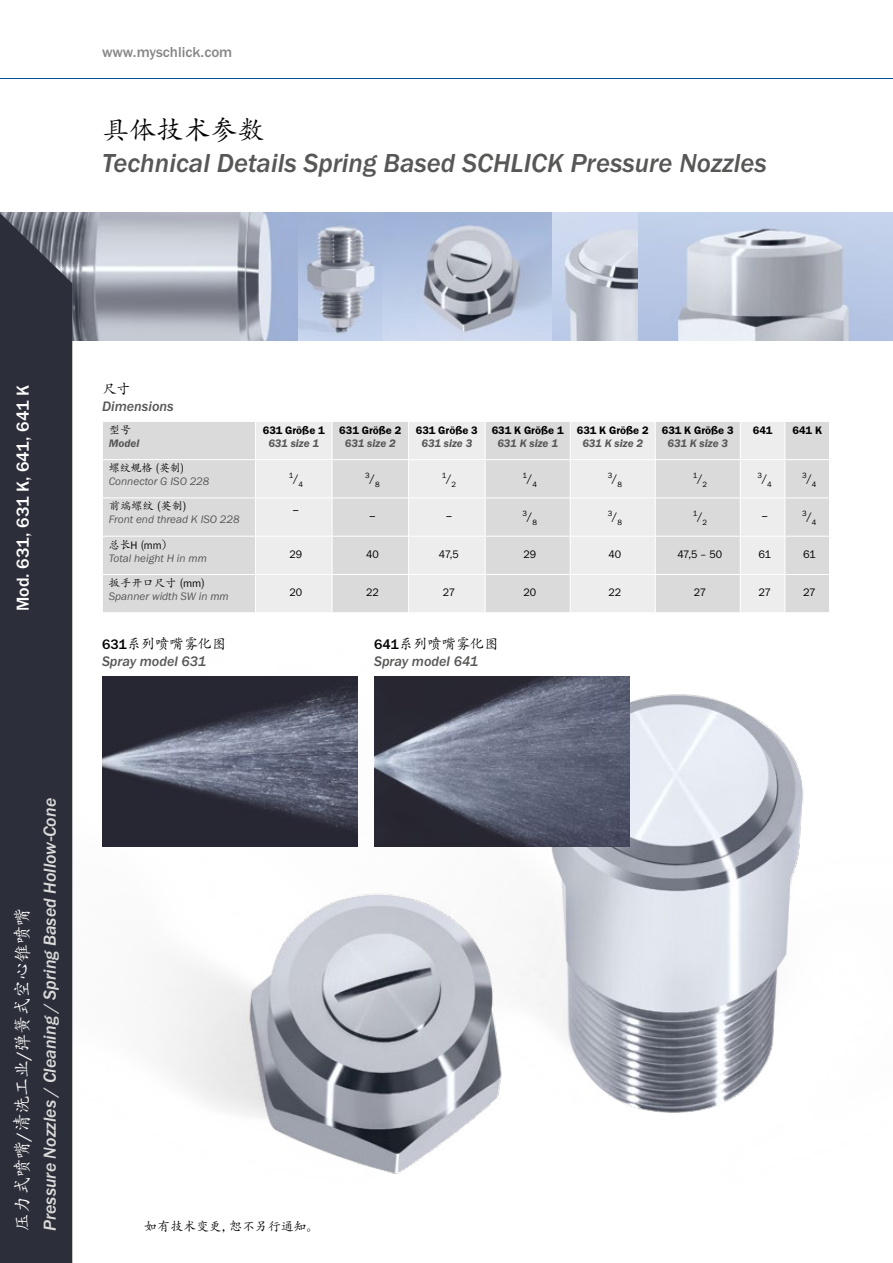
<style>
.page{position:relative;width:893px;height:1263px;background:#fff}
.page>*{position:absolute;margin:0;border:0;box-sizing:border-box;transform-origin:0 0}
.t1{font:italic 500 27px "Franklin Gothic Itc T";color:#575756}
.t2{font:27px "Adobe Kaiti Std";color:#000}
.t3{font:italic 500 18px "Franklin Gothic Itc T";color:#dadada}
.t4{font:500 18px "Franklin Gothic Itc T";color:#fff}
.t5{font:18px "Adobe Kaiti Std";color:#fff}
.t6{font:500 15px "Franklin Gothic Itc T";color:#878787}
.t7{font:italic 500 14.25px/17.2px "Franklin Gothic Itc T";color:#575756}
.t8{font:13.5px "Franklin Gothic Itc T";color:#000}
.t9{font:12.75px "Adobe Kaiti Std";letter-spacing:.01em;color:#000}
.t10{font:600 11.25px/12.8px "Franklin Gothic Itc T";color:#000;text-align:center}
.t11{font:italic 11.25px/12.8px "Franklin Gothic Itc T";color:#575756}
.t12{font:11.25px "Franklin Gothic Itc T";color:#000}
.t13{font:11.25px "Adobe Kaiti Std";color:#000}
.t14{font:italic 600 11.25px "Franklin Gothic Itc T";color:#575756}
.t15{font:7.8px "Franklin Gothic Itc T";color:#000}
.s1{font-family:"Adobe Kaiti Std";font-weight:400;font-style:normal;color:#000}
.s2{font-style:italic;color:#575756}
.s3{font-size:11.25px}
.s4{font-family:"Adobe Kaiti Std";font-style:normal;color:#000}
.s5{font-family:"Franklin Gothic Itc T"}
.s6{font-style:normal;color:#000}
.s7{font-family:"Franklin Gothic Itc T";font-weight:500}
</style>
<div class="page">
<img style="left:357px;top:676px;width:447px;height:437px">
<img style="left:72px;top:789px;width:472px;height:406px">
<img style="left:102px;top:676px;width:255px;height:170px">
<div style="left:103px;top:422px;width:726px;height:37px;background:#dadada"></div>
<svg style="left:256px;top:422px;width:528px;height:37px;background:#e4e4e4"></svg>
<svg style="left:103px;top:460px;width:726px;height:152px;background:#e1e1e1"></svg>
<svg style="left:256px;top:460px;width:528px;height:37px;background:#e4e4e4"></svg>
<hr style="left:255px;top:422px;width:1px;height:37px;background:#fff">
<hr style="left:332px;top:422px;width:1px;height:37px;background:#fff">
<hr style="left:408px;top:422px;width:1px;height:37px;background:#fff">
<hr style="left:485px;top:422px;width:1px;height:37px;background:#fff">
<hr style="left:570px;top:422px;width:1px;height:37px;background:#fff">
<hr style="left:655px;top:422px;width:1px;height:37px;background:#fff">
<hr style="left:740px;top:422px;width:1px;height:37px;background:#fff">
<hr style="left:784px;top:422px;width:1px;height:37px;background:#fff">
<hr style="left:255px;top:460px;width:1px;height:37px;background:#fff">
<hr style="left:332px;top:460px;width:1px;height:37px;background:#fff">
<hr style="left:408px;top:460px;width:1px;height:37px;background:#fff">
<hr style="left:485px;top:460px;width:1px;height:37px;background:#fff">
<hr style="left:570px;top:460px;width:1px;height:37px;background:#fff">
<hr style="left:655px;top:460px;width:1px;height:37px;background:#fff">
<hr style="left:740px;top:460px;width:1px;height:37px;background:#fff">
<hr style="left:784px;top:460px;width:1px;height:37px;background:#fff">
<hr style="left:102px;top:497px;width:153px;height:1px;background:#fff">
<hr style="left:255px;top:497px;width:77px;height:1px;background:#fff">
<hr style="left:255px;top:498px;width:1px;height:38px;background:#fff">
<hr style="left:332px;top:497px;width:77px;height:1px;background:#fff">
<hr style="left:332px;top:498px;width:1px;height:38px;background:#fff">
<hr style="left:409px;top:497px;width:76px;height:1px;background:#fff">
<hr style="left:408px;top:498px;width:1px;height:38px;background:#fff">
<hr style="left:485px;top:497px;width:85px;height:1px;background:#fff">
<hr style="left:485px;top:498px;width:1px;height:38px;background:#fff">
<hr style="left:570px;top:497px;width:85px;height:1px;background:#fff">
<hr style="left:570px;top:498px;width:1px;height:38px;background:#fff">
<hr style="left:655px;top:497px;width:85px;height:1px;background:#fff">
<hr style="left:655px;top:498px;width:1px;height:38px;background:#fff">
<hr style="left:740px;top:497px;width:45px;height:1px;background:#fff">
<hr style="left:740px;top:498px;width:1px;height:38px;background:#fff">
<hr style="left:785px;top:497px;width:45px;height:1px;background:#fff">
<hr style="left:784px;top:498px;width:1px;height:38px;background:#fff">
<hr style="left:102px;top:536px;width:153px;height:1px;background:#fff">
<hr style="left:255px;top:536px;width:77px;height:1px;background:#fff">
<hr style="left:255px;top:536px;width:1px;height:38px;background:#fff">
<hr style="left:332px;top:536px;width:77px;height:1px;background:#fff">
<hr style="left:332px;top:536px;width:1px;height:38px;background:#fff">
<hr style="left:409px;top:536px;width:76px;height:1px;background:#fff">
<hr style="left:408px;top:536px;width:1px;height:38px;background:#fff">
<hr style="left:485px;top:536px;width:85px;height:1px;background:#fff">
<hr style="left:485px;top:536px;width:1px;height:38px;background:#fff">
<hr style="left:570px;top:536px;width:85px;height:1px;background:#fff">
<hr style="left:570px;top:536px;width:1px;height:38px;background:#fff">
<hr style="left:655px;top:536px;width:85px;height:1px;background:#fff">
<hr style="left:655px;top:536px;width:1px;height:38px;background:#fff">
<hr style="left:740px;top:536px;width:45px;height:1px;background:#fff">
<hr style="left:740px;top:536px;width:1px;height:38px;background:#fff">
<hr style="left:785px;top:536px;width:45px;height:1px;background:#fff">
<hr style="left:784px;top:536px;width:1px;height:38px;background:#fff">
<hr style="left:102px;top:574px;width:153px;height:1px;background:#fff">
<hr style="left:255px;top:574px;width:77px;height:1px;background:#fff">
<hr style="left:255px;top:575px;width:1px;height:37px;background:#fff">
<hr style="left:332px;top:574px;width:77px;height:1px;background:#fff">
<hr style="left:332px;top:575px;width:1px;height:37px;background:#fff">
<hr style="left:409px;top:574px;width:76px;height:1px;background:#fff">
<hr style="left:408px;top:575px;width:1px;height:37px;background:#fff">
<hr style="left:485px;top:574px;width:85px;height:1px;background:#fff">
<hr style="left:485px;top:575px;width:1px;height:37px;background:#fff">
<hr style="left:570px;top:574px;width:85px;height:1px;background:#fff">
<hr style="left:570px;top:575px;width:1px;height:37px;background:#fff">
<hr style="left:655px;top:574px;width:85px;height:1px;background:#fff">
<hr style="left:655px;top:575px;width:1px;height:37px;background:#fff">
<hr style="left:740px;top:574px;width:45px;height:1px;background:#fff">
<hr style="left:740px;top:575px;width:1px;height:37px;background:#fff">
<hr style="left:785px;top:574px;width:45px;height:1px;background:#fff">
<hr style="left:784px;top:575px;width:1px;height:37px;background:#fff">
<img style="left:72px;top:213px;width:821px;height:127px">
<img style="left:374px;top:676px;width:255px;height:170px">
<hr style="left:0;top:78px;width:893px;height:1px;background:#004f9f">
<div style="left:0;top:212px;width:72px;height:1051px;background:#2c2e39"></div>
<h3 class="t6" style="left:102px;top:44px;width:132px">www.myschlick.com</h3>
<p class="t2" style="left:102px;top:113px;width:163px">具体技术参数</p>
<p class="t1" style="left:102px;top:147px;width:666px">Technical Details Spring Based SCHLICK Pressure Nozzles</p>
<p class="t4" style="left:12px;top:611px;width:228px;rotate:-90deg">Mod. 631, 631 K, 641, 641 K</p>
<p class="t7" style="left:102px;top:380px;width:73px"><span class="s1">尺寸<br></span>Dimensions</p>
<p class="t13" style="left:109px;top:423px;width:24px">型号</p>
<p class="t14" style="left:109px;top:437px;width:32px">Model</p>
<p class="t10" style="left:263px;top:424px;width:64px">631 Größe 1<br><span class="s2">631 size 1</span></p>
<p class="t10" style="left:339px;top:424px;width:64px">631 Größe 2<br><span class="s2">631 size 2</span></p>
<p class="t10" style="left:416px;top:424px;width:64px">631 Größe 3<br><span class="s2">631 size 3</span></p>
<p class="t10" style="left:492px;top:424px;width:73px">631 K Größe 1<br><span class="s2">631 K size 1</span></p>
<p class="t10" style="left:577px;top:424px;width:73px">631 K Größe 2<br><span class="s2">631 K size 2</span></p>
<p class="t10" style="left:662px;top:424px;width:73px">631 K Größe 3<br><span class="s2">631 K size 3</span></p>
<p class="t10" style="left:753px;top:424px;width:21px">641</p>
<p class="t10" style="left:792px;top:424px;width:31px">641 K</p>
<p class="t13" style="left:109px;top:461px;width:77px">螺纹规格 (英制)</p>
<p class="t11" style="left:109px;top:475px;width:102px">Connector G ISO 228</p>
<p class="t15" style="left:289px;top:475px;width:16px">1<span class="s3">/</span>4</p>
<p class="t15" style="left:365px;top:475px;width:16px">3<span class="s3">/</span>8</p>
<p class="t15" style="left:442px;top:475px;width:16px">1<span class="s3">/</span>2</p>
<p class="t15" style="left:523px;top:475px;width:16px">1<span class="s3">/</span>4</p>
<p class="t15" style="left:608px;top:475px;width:16px">3<span class="s3">/</span>8</p>
<p class="t15" style="left:693px;top:475px;width:16px">1<span class="s3">/</span>2</p>
<p class="t15" style="left:757px;top:475px;width:16px">3<span class="s3">/</span>4</p>
<p class="t15" style="left:802px;top:475px;width:16px">3<span class="s3">/</span>4</p>
<p class="t11" style="left:109px;top:500px;width:132px"><span class="s4">前端螺纹 (英制)<br></span>Front end thread K ISO 228</p>
<p class="t8" style="left:292px;top:502px;width:9px">–</p>
<p class="t8" style="left:368px;top:508px;width:9px">–</p>
<p class="t8" style="left:445px;top:508px;width:9px">–</p>
<p class="t15" style="left:523px;top:513px;width:16px">3<span class="s3">/</span>8</p>
<p class="t15" style="left:608px;top:513px;width:16px">3<span class="s3">/</span>8</p>
<p class="t15" style="left:693px;top:513px;width:16px">1<span class="s3">/</span>2</p>
<p class="t8" style="left:761px;top:508px;width:9px">–</p>
<p class="t15" style="left:802px;top:513px;width:16px">3<span class="s3">/</span>4</p>
<p class="t13" style="left:109px;top:538px;width:65px">总长<span class="s5">H</span> (<span class="s5">mm</span>）</p>
<p class="t11" style="left:109px;top:551px;width:100px">Total height H in mm</p>
<p class="t12" style="left:289px;top:548px;width:14px">29</p>
<p class="t12" style="left:366px;top:548px;width:14px">40</p>
<p class="t12" style="left:439px;top:548px;width:22px">47,5</p>
<p class="t12" style="left:523px;top:548px;width:14px">29</p>
<p class="t12" style="left:608px;top:548px;width:14px">40</p>
<p class="t12" style="left:677px;top:548px;width:46px">47,5 – 50</p>
<p class="t12" style="left:758px;top:548px;width:14px">61</p>
<p class="t12" style="left:803px;top:548px;width:14px">61</p>
<p class="t11" style="left:109px;top:577px;width:121px"><span class="s4">扳手开口尺寸 (</span><span class="s6">mm</span><span class="s4">)<br></span>Spanner width SW in mm</p>
<p class="t12" style="left:289px;top:586px;width:14px">20</p>
<p class="t12" style="left:366px;top:586px;width:14px">22</p>
<p class="t12" style="left:443px;top:586px;width:14px">27</p>
<p class="t12" style="left:523px;top:586px;width:14px">20</p>
<p class="t12" style="left:608px;top:586px;width:14px">22</p>
<p class="t12" style="left:694px;top:586px;width:14px">27</p>
<p class="t12" style="left:758px;top:586px;width:14px">27</p>
<p class="t12" style="left:803px;top:586px;width:14px">27</p>
<p class="t7" style="left:102px;top:635px;width:126px"><span class="s6">631</span><span class="s1">系列喷嘴雾化图<br></span>Spray model 631</p>
<p class="t7" style="left:374px;top:635px;width:126px"><span class="s6">641</span><span class="s1">系列喷嘴雾化图<br></span>Spray model 641</p>
<p class="t5" style="left:11px;top:1231px;width:325px;rotate:-90deg">压力式喷嘴<span class="s7">/</span>清洗工业<span class="s7">/</span>弹簧式空心锥喷嘴</p>
<p class="t3" style="left:39px;top:1231px;width:435px;rotate:-90deg">Pressure Nozzles / Cleaning / Spring Based Hollow-Cone</p>
<p class="t9" style="left:145px;top:1219px;width:176px">如有技术变更，恕不另行通知。</p>
</div>
